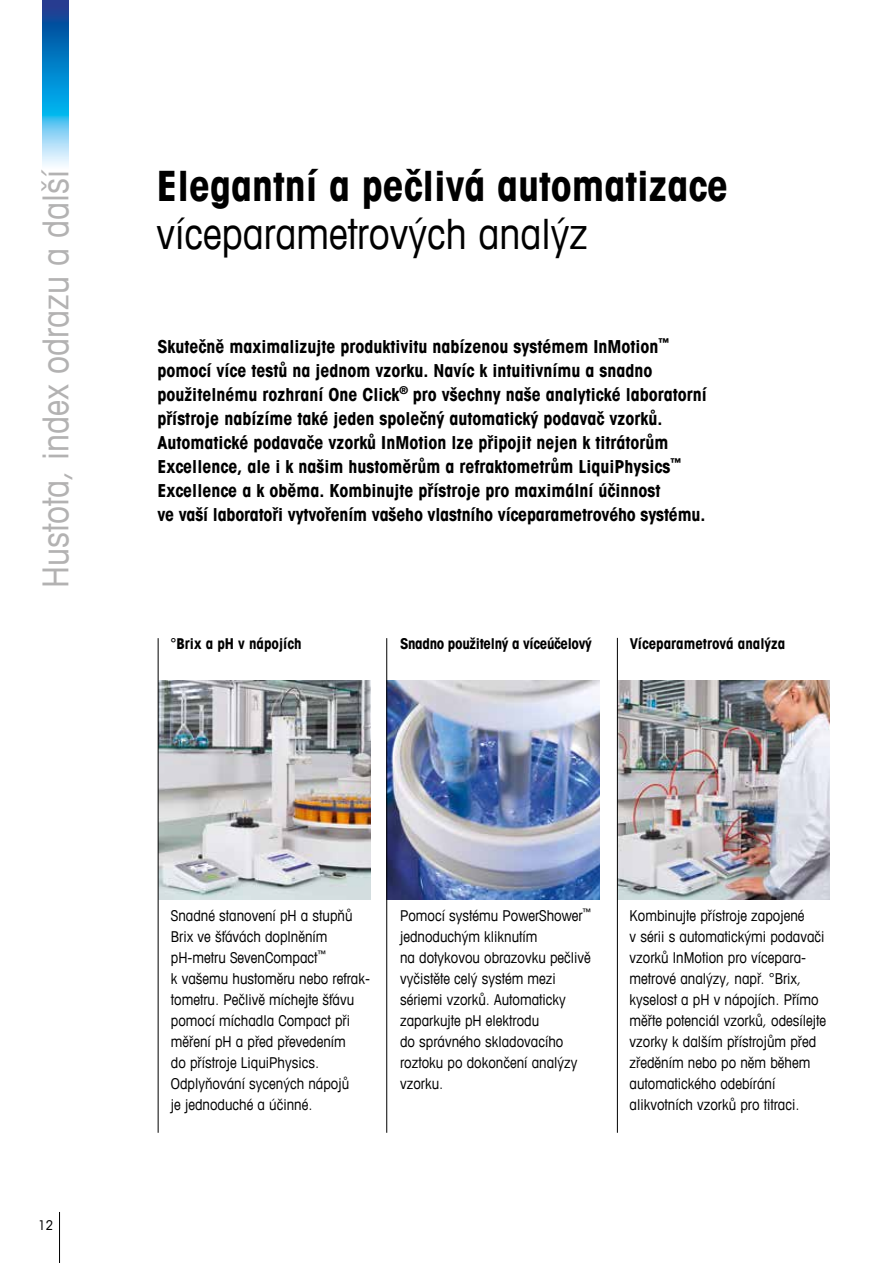
<style>
.page{position:relative;width:893px;height:1263px;background:#fff}
.page>*{position:absolute;margin:0;border:0;box-sizing:border-box;transform-origin:0 0}
.t1{font:700 condensed 42px "Avant Garde Com";color:#000}
.t2{font:condensed 42px "Avant Garde Com";color:#000}
.t3{font:condensed 36px "Avant Garde Com";color:#b3b2b2}
.t4{font:700 condensed 18px/24px "Avant Garde Com";color:#000}
.t5{font:condensed 15px/21px "Avant Garde Com";color:#000}
.t6{font:700 condensed 15px "Avant Garde Com";color:#000}
.t7{font:700 condensed 15px "Avant Garde Com";letter-spacing:-.02em;color:#000}
.t8{font:condensed 13.5px "Avant Garde Com";color:#000}
</style>
<div class="page">
<hr style="left:59px;top:1212px;width:1px;height:51px;background:#000">
<img style="left:43px;top:0;width:25px;height:166px">
<img style="left:159px;top:680px;width:212px;height:219px">
<img style="left:387px;top:680px;width:212px;height:219px">
<img style="left:618px;top:680px;width:211px;height:219px">
<hr style="left:386px;top:638px;width:1px;height:495px;background:#000">
<hr style="left:158px;top:638px;width:1px;height:495px;background:#000">
<hr style="left:617px;top:638px;width:1px;height:495px;background:#000">
<h2 class="t3" style="left:33px;top:588px;width:420px;rotate:-90deg">Hustota, index odrazu a další</h2>
<h1 class="t1" style="left:156px;top:158px;width:573px">Elegantní a pečlivá automatizace</h1>
<h1 class="t2" style="left:156px;top:207px;width:433px">víceparametrových analýz</h1>
<p class="t4" style="left:157px;top:334px;width:551px">Skutečně maximalizujte produktivitu nabízenou systémem InMotion<sup>™ </sup>pomocí více testů na jednom vzorku. Navíc k intuitivnímu a snadno použitelnému rozhraní One Click<sup>®</sup> pro všechny naše analytické laboratorní přístroje nabízíme také jeden společný automatický podavač vzorků.<br>Automatické podavače vzorků InMotion lze připojit nejen k titrátorům Excellence, ale i k našim hustoměrům a refraktometrům LiquiPhysics<sup>™ </sup>Excellence a k oběma. Kombinujte přístroje pro maximální účinnost<br>ve vaší laboratoři vytvořením vašeho vlastního víceparametrového systému.</p>
<p class="t6" style="left:171px;top:634px;width:133px">°Brix a pH v nápojích</p>
<p class="t7" style="left:400px;top:634px;width:193px">Snadno použitelný a víceúčelový</p>
<p class="t6" style="left:630px;top:634px;width:157px">Víceparametrová analýza</p>
<p class="t8" style="left:38px;top:1217px;width:17px">12</p>
<p class="t5" style="left:400px;top:905px;width:193px">Pomocí systému PowerShower<sup>™ </sup>jednoduchým kliknutím<br>na dotykovou obrazovku pečlivě vyčistěte celý systém mezi sériemi vzorků. Automaticky zaparkujte pH elektrodu<br>do správného skladovacího roztoku po dokončení analýzy vzorku.</p>
<p class="t5" style="left:171px;top:905px;width:201px">Snadné stanovení pH a stupňů<br>Brix ve šťávách doplněním pH-metru SevenCompact<sup>™<br></sup>k vašemu hustoměru nebo refrak&shy;tometru. Pečlivě míchejte šťávu pomocí míchadla Compact při měření pH a před převedením<br>do přístroje LiquiPhysics.<br>Odplyňování sycených nápojů<br>je jednoduché a účinné.</p>
<p class="t5" style="left:630px;top:905px;width:198px">Kombinujte přístroje zapojené<br>v sérii s automatickými podavači vzorků InMotion pro vícepara&shy;metrové analýzy, např. °Brix, kyselost a pH v nápojích. Přímo měřte potenciál vzorků, odesílejte vzorky k dalším přístrojům před zředěním nebo po něm během automatického odebírání alikvotních vzorků pro titraci.</p>
</div>
